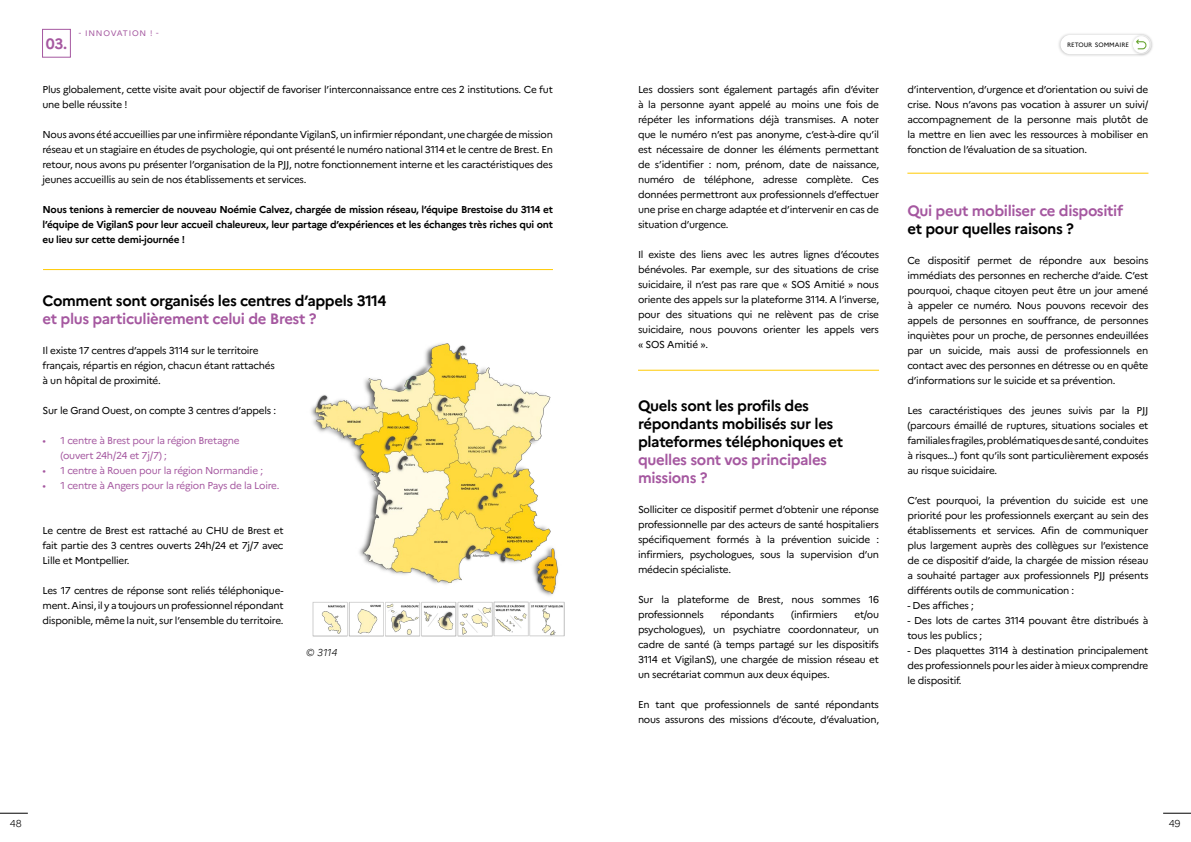
<style>
.page{position:relative;width:1191px;height:842px;background:#fff}
.page>*{position:absolute;margin:0;border:0;box-sizing:border-box;transform-origin:0 0}
.t1{font:700 15px/18px "Marianne";letter-spacing:-.025em;color:#000}
.t2{font:700 15px/18px "Marianne";letter-spacing:-.025em;color:#a558a0}
.t3{font:10px/15px "Marianne";letter-spacing:-.025em;color:#000;text-align:justify}
.t4{font:700 10px/15px "Marianne";letter-spacing:-.025em;color:#000;text-align:justify}
.t5{font:10px/15px "Marianne";letter-spacing:-.025em;color:#a558a0}
.t6{font:italic 300 10px "Marianne";color:#000}
.t7{font:300 10px "Marianne";color:#000}
.t8{font:8px "Marianne";letter-spacing:.1em;color:#a558a0}
.t9{font:6.3px "Marianne";color:#000}
</style>
<div class="page">
<div style="left:42px;top:29px;width:29px;height:29px;border:1px solid #a558a0"></div>
<img style="left:311px;top:343px;width:254px;height:294px">
<hr style="left:43px;top:269px;width:510px;height:1px;background:#ffca00">
<hr style="left:638px;top:370px;width:241px;height:1px;background:#ffca00">
<hr style="left:907px;top:173px;width:241px;height:1px;background:#ffca00">
<svg style="left:1163px;top:813px;width:28px;height:1px"></svg>
<svg style="left:0;top:813px;width:28px;height:1px"></svg>
<div style="left:1057px;top:32px;width:97px;height:25px;background:#000;opacity:.23"></div>
<div style="left:1060px;top:35px;width:91px;height:19px;background:#fff;border-radius:10px"></div>
<div style="left:1130px;top:33px;width:22px;height:23px;background:#000;opacity:.23"></div>
<svg style="left:1132px;top:36px;width:17px;height:17px"></svg>
<svg style="left:1136px;top:39px;width:10px;height:10px"></svg>
<p class="t8" style="left:79px;top:28px;width:81px">- INNOVATION ! -</p>
<h1 class="t2" style="left:46px;top:35px;width:23px">03.</h1>
<p class="t3" style="left:43px;top:81px;width:512px">Plus globalement, cette visite avait pour objectif de favoriser l’interconnaissance entre ces 2 institutions. Ce fut une belle réussite !</p>
<p class="t3" style="left:43px;top:126px;width:512px">Nous avons été accueillies par une infirmière répondante VigilanS, un infirmier répondant, une chargée de mission réseau et un stagiaire en études de psychologie, qui ont présenté le numéro national 3114 et le centre de Brest. En retour, nous avons pu présenter l’organisation de la PJJ, notre fonctionnement interne et les caractéristiques des jeunes accueillis au sein de nos établissements et services.</p>
<p class="t4" style="left:43px;top:201px;width:512px">Nous tenions à remercier de nouveau Noémie Calvez, chargée de mission réseau, l’équipe Brestoise du 3114 et l’équipe de VigilanS pour leur accueil chaleureux, leur partage d’expériences et les échanges très riches qui ont eu lieu sur cette demi-journée !</p>
<h1 class="t1" style="left:43px;top:291px;width:345px">Comment sont organisés les centres d’appels 3114</h1>
<h1 class="t2" style="left:43px;top:309px;width:276px">et plus particulièrement celui de Brest ?</h1>
<p class="t3" style="left:43px;top:342px;width:234px;text-align:left">Il existe 17 centres d’appels 3114 sur le territoire français, répartis en région, chacun étant rattachés à un hôpital de proximité.</p>
<p class="t3" style="left:43px;top:402px;width:235px">Sur le Grand Ouest, on compte 3 centres d’appels :</p>
<p class="t5" style="left:61px;top:432px;width:180px;text-indent:-18px">• 1 centre à Brest pour la région Bretagne (ouvert 24h/24 et 7j/7) ;</p>
<p class="t5" style="left:43px;top:462px;width:222px">• 1 centre à Rouen pour la région Normandie ;</p>
<p class="t5" style="left:43px;top:477px;width:238px">• 1 centre à Angers pour la région Pays de la Loire.</p>
<p class="t3" style="left:43px;top:522px;width:242px">Le centre de Brest est rattaché au CHU de Brest et fait partie des 3 centres ouverts 24h/24 et 7j/7 avec Lille et Montpellier.</p>
<p class="t3" style="left:43px;top:582px;width:242px">Les 17 centres de réponse sont reliés téléphonique&shy;ment. Ainsi, il y a toujours un professionnel répondant disponible, même la nuit, sur l’ensemble du territoire.</p>
<p class="t6" style="left:306px;top:646px;width:33px">© 3114</p>
<p class="t3" style="left:638px;top:81px;width:242px">Les dossiers sont également partagés afin d’éviter à la personne ayant appelé au moins une fois de répéter les informations déjà transmises. A noter que le numéro n’est pas anonyme, c’est-à-dire qu’il est nécessaire de donner les éléments permettant de s’identifier : nom, prénom, date de naissance, numéro de téléphone, adresse complète. Ces données permettront aux professionnels d’effectuer une prise en charge adaptée et d’intervenir en cas de situation d’urgence.</p>
<p class="t3" style="left:638px;top:246px;width:242px">Il existe des liens avec les autres lignes d’écoutes bénévoles. Par exemple, sur des situations de crise suicidaire, il n’est pas rare que « SOS Amitié » nous oriente des appels sur la plateforme 3114. A l’inverse, pour des situations qui ne relèvent pas de crise suicidaire, nous pouvons orienter les appels vers « SOS Amitié ».</p>
<h1 class="t1" style="left:638px;top:396px;width:207px">Quels sont les profils des répondants mobilisés sur les plateformes téléphoniques et</h1>
<h1 class="t2" style="left:638px;top:450px;width:190px">quelles sont vos principales missions ?</h1>
<p class="t3" style="left:638px;top:501px;width:242px">Solliciter ce dispositif permet d’obtenir une réponse professionnelle par des acteurs de santé hospitaliers spécifiquement formés à la prévention suicide : infirmiers, psychologues, sous la supervision d’un médecin spécialiste.</p>
<p class="t3" style="left:638px;top:591px;width:242px">Sur la plateforme de Brest, nous sommes 16 professionnels</p>
<p class="t3" style="left:721px;top:606px;width:55px">répondants</p>
<p class="t3" style="left:791px;top:606px;width:48px">(infirmiers</p>
<p class="t3" style="left:638px;top:606px;width:242px;text-indent:216px">et/ou psychologues), un psychiatre coordonnateur, un cadre de santé (à temps partagé sur les dispositifs 3114 et VigilanS), une chargée de mission réseau et un secrétariat commun aux deux équipes.</p>
<p class="t3" style="left:638px;top:696px;width:242px">En tant que professionnels de santé répondants nous assurons des missions d’écoute, d’évaluation,</p>
<p class="t9" style="left:1067px;top:41px;width:64px">RETOUR SOMMAIRE</p>
<p class="t3" style="left:907px;top:81px;width:242px">d’intervention, d’urgence et d’orientation ou suivi de crise. Nous n’avons pas vocation à assurer un suivi/ accompagnement de la personne mais plutôt de la mettre en lien avec les ressources à mobiliser en fonction de l’évaluation de sa situation.</p>
<h1 class="t2" style="left:907px;top:201px;width:217px">Qui peut mobiliser ce dispositif</h1>
<h1 class="t1" style="left:907px;top:219px;width:168px">et pour quelles raisons ?</h1>
<p class="t3" style="left:907px;top:252px;width:242px">Ce dispositif permet de répondre aux besoins immédiats des personnes en recherche d’aide. C’est pourquoi, chaque citoyen peut être un jour amené à appeler ce numéro. Nous pouvons recevoir des appels de personnes en souffrance, de personnes inquiètes pour un proche, de personnes endeuillées par un suicide, mais aussi de professionnels en contact avec des personnes en détresse ou en quête d’informations sur le suicide et sa prévention.</p>
<p class="t3" style="left:907px;top:402px;width:242px">Les caractéristiques des jeunes suivis par la PJJ (parcours émaillé de ruptures, situations sociales et familiales fragiles, problématiques de santé, conduites à risques…) font qu’ils sont particulièrement exposés au risque suicidaire.</p>
<p class="t3" style="left:907px;top:492px;width:242px">C’est pourquoi, la prévention du suicide est une priorité pour les professionnels exerçant au sein des établissements et services. Afin de communiquer plus largement auprès des collègues sur l’existence de ce dispositif d’aide, la chargée de mission réseau a souhaité partager aux professionnels PJJ présents différents outils de communication :</p>
<p class="t3" style="left:907px;top:597px;width:68px">- Des affiches ;</p>
<p class="t3" style="left:907px;top:612px;width:242px">- Des lots de cartes 3114 pouvant être distribués à tous les publics ;</p>
<p class="t3" style="left:907px;top:642px;width:242px">- Des plaquettes 3114 à destination principalement des professionnels pour les aider à mieux comprendre le dispositif.</p>
<p class="t7" style="left:10px;top:818px;width:13px">48</p>
<p class="t7" style="left:1168px;top:818px;width:13px">49</p>
</div>
